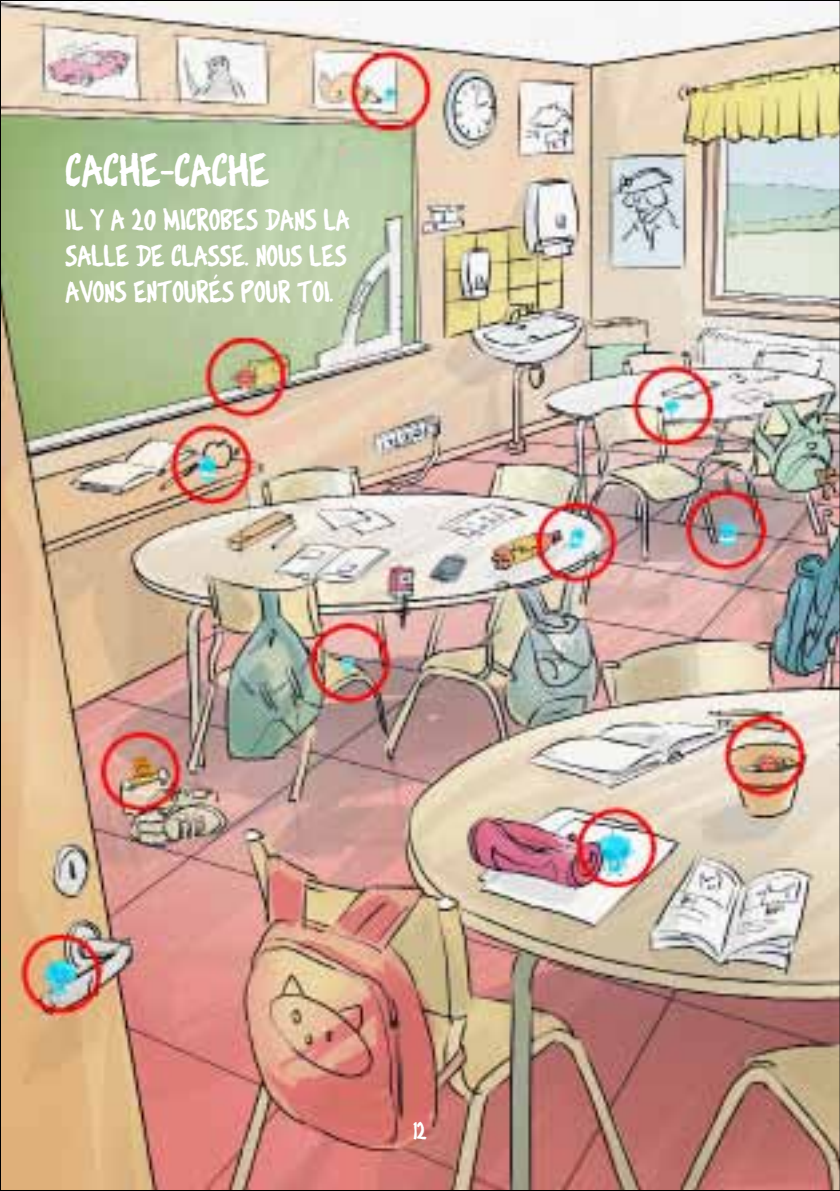
<style>
.page{position:relative;width:840px;height:1191px;background:#fff}
.page>*{position:absolute;margin:0;border:0;box-sizing:border-box;transform-origin:0 0}
.t1{font:46px "Flyerfonts Filler";letter-spacing:-.015em;color:#fff}
.t2{font:30px/36px "Flyerfonts Filler";letter-spacing:-.015em;color:#fff;text-align:justify}
.t3{font:24px "Flyerfonts Filler";color:#fff}
</style>
<div class="page">
<img style="left:0;top:0;width:839px;height:1191px">
<hr style="left:839px;top:0;width:1px;height:1191px;background:#000">
<h1 class="t1" style="left:65px;top:140px;width:205px">CACHE-CACHE</h1>
<p class="t2" style="left:65px;top:200px;width:286px">IL Y A 20 MICROBES DANS LA SALLE DE CLASSE. NOUS LES AVONS ENTOURÉS POUR TOI.</p>
<p class="t3" style="left:413px;top:1115px;width:15px">12</p>
</div>
